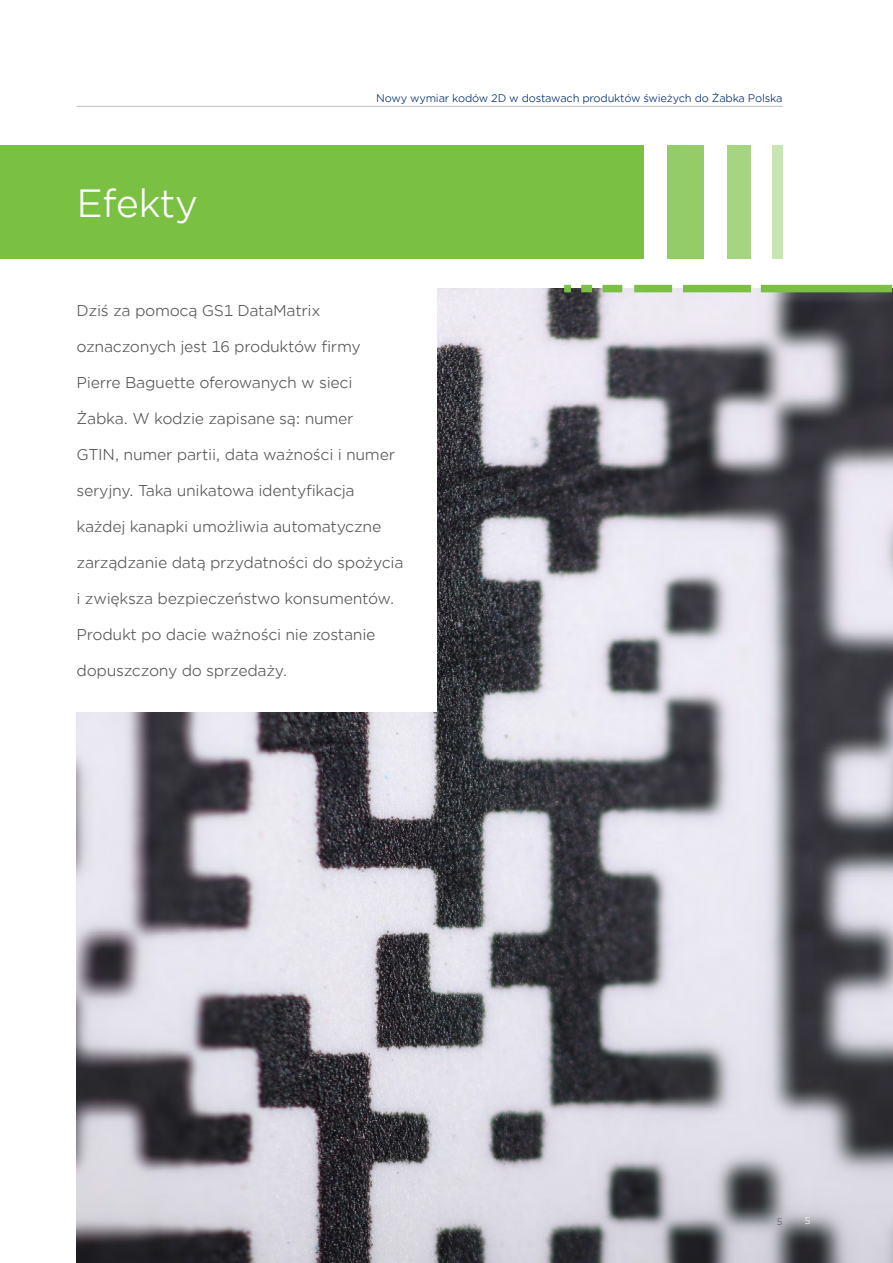
<style>
.page{position:relative;width:893px;height:1263px;background:#fff}
.page>*{position:absolute;margin:0;border:0;box-sizing:border-box;transform-origin:0 0}
.t1{font:37.5px "Gotham Office";letter-spacing:-.02em;color:#fff}
.t2{font:15px "Gotham Office";letter-spacing:-.02em;color:#58595b}
.t3{font:10.5px "Gotham Office";letter-spacing:-.02em;color:#002d6c}
.t4{font:9px "Gotham Office";color:#58595b}
.t5{font:9px "Gotham Office";color:#fff}
</style>
<div class="page">
<hr style="left:77px;top:106px;width:705px;height:1px;background:#bcbec0">
<img style="left:77px;top:289px;width:816px;height:974px">
<div style="left:50px;top:279px;width:387px;height:433px;background:#fff"></div>
<div style="left:0;top:145px;width:644px;height:114px;background:#7ac143"></div>
<div style="left:668px;top:145px;width:36px;height:114px;background:#94cd68"></div>
<div style="left:727px;top:145px;width:23px;height:114px;background:#a6d581"></div>
<div style="left:772px;top:145px;width:10px;height:114px;background:#c8e5b2"></div>
<div style="left:761px;top:285px;width:131px;height:7px;background:#7ac143"></div>
<div style="left:683px;top:285px;width:68px;height:7px;background:#7ac143"></div>
<div style="left:634px;top:285px;width:38px;height:7px;background:#7ac143"></div>
<div style="left:602px;top:285px;width:20px;height:7px;background:#7ac143"></div>
<div style="left:581px;top:285px;width:11px;height:7px;background:#7ac143"></div>
<div style="left:564px;top:285px;width:7px;height:7px;background:#7ac143"></div>
<h1 class="t1" style="left:77px;top:178px;width:123px">Efekty</h1>
<p class="t3" style="left:376px;top:91px;width:408px">Nowy wymiar kodów 2D w dostawach produktów świeżych do Żabka Polska</p>
<p class="t2" style="left:77px;top:300px;width:245px">Dziś za pomocą GS1 DataMatrix</p>
<p class="t2" style="left:77px;top:336px;width:286px">oznaczonych jest 16 produktów firmy</p>
<p class="t2" style="left:77px;top:372px;width:277px">Pierre Baguette oferowanych w sieci</p>
<p class="t2" style="left:77px;top:408px;width:279px">Żabka. W kodzie zapisane są: numer</p>
<p class="t2" style="left:77px;top:444px;width:320px">GTIN, numer partii, data ważności i numer</p>
<p class="t2" style="left:77px;top:480px;width:280px">seryjny. Taka unikatowa identyfikacja</p>
<p class="t2" style="left:77px;top:516px;width:306px">każdej kanapki umożliwia automatyczne</p>
<p class="t2" style="left:77px;top:552px;width:328px">zarządzanie datą przydatności do spożycia</p>
<p class="t2" style="left:77px;top:588px;width:319px">i zwiększa bezpieczeństwo konsumentów.</p>
<p class="t2" style="left:77px;top:624px;width:301px">Produkt po dacie ważności nie zostanie</p>
<p class="t2" style="left:77px;top:660px;width:212px">dopuszczony do sprzedaży.</p>
<p class="t4" style="left:777px;top:1215px;width:7px">5</p>
<p class="t5" style="left:805px;top:1215px;width:7px">5</p>
</div>
